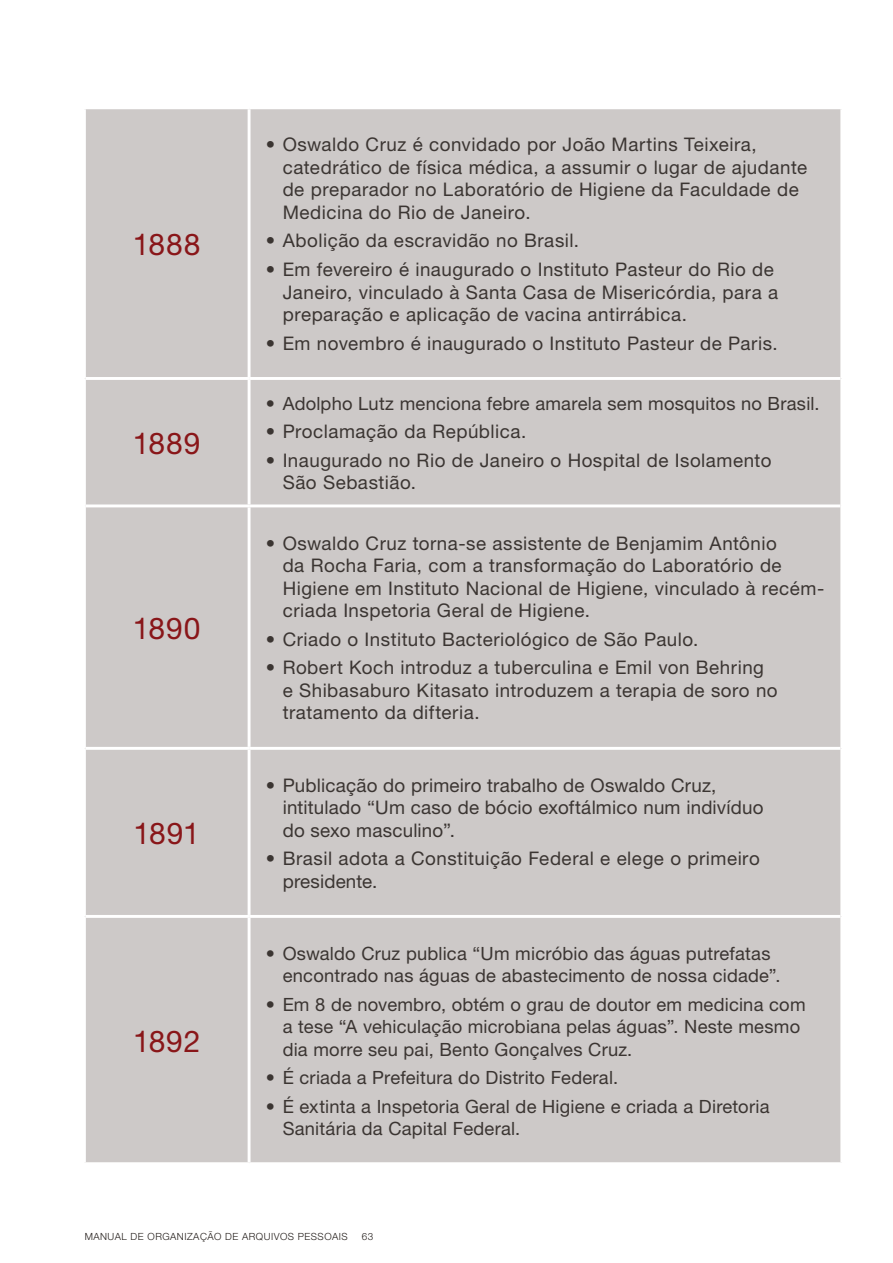
<style>
.page{position:relative;width:893px;height:1263px;background:#fff}
.page>*{position:absolute;margin:0;border:0;box-sizing:border-box;transform-origin:0 0}
.t1{font:30px "Helvetica Neue";letter-spacing:.03em;color:#891619}
.t2{font:18.75px/22.5px "Helvetica Neue";letter-spacing:.025em;color:#3b3532}
.t3{font:18.3px/22.5px "Helvetica Neue";letter-spacing:.01em;color:#3b3532}
.t4{font:300 9.9px "Helvetica Neue";letter-spacing:.05em;color:#241e1b}
</style>
<div class="page">
<div style="left:86px;top:109px;width:754px;height:1053px;background:#cdc9c8"></div>
<hr style="left:86px;top:377px;width:163px;height:3px;background:#fff">
<hr style="left:249px;top:377px;width:591px;height:3px;background:#fff">
<hr style="left:86px;top:504px;width:163px;height:3px;background:#fff">
<hr style="left:249px;top:504px;width:591px;height:3px;background:#fff">
<hr style="left:86px;top:747px;width:163px;height:3px;background:#fff">
<hr style="left:249px;top:747px;width:591px;height:3px;background:#fff">
<hr style="left:86px;top:915px;width:163px;height:3px;background:#fff">
<hr style="left:249px;top:915px;width:591px;height:3px;background:#fff">
<hr style="left:248px;top:109px;width:3px;height:268px;background:#fff">
<hr style="left:248px;top:380px;width:3px;height:124px;background:#fff">
<hr style="left:248px;top:507px;width:3px;height:240px;background:#fff">
<hr style="left:248px;top:750px;width:3px;height:165px;background:#fff">
<hr style="left:248px;top:918px;width:3px;height:244px;background:#fff">
<p class="t1" style="left:133px;top:226px;width:69px">1888</p>
<p class="t1" style="left:133px;top:425px;width:69px">1889</p>
<p class="t1" style="left:133px;top:610px;width:69px">1890</p>
<p class="t1" style="left:134px;top:816px;width:68px">1891</p>
<p class="t1" style="left:133px;top:1023px;width:69px">1892</p>
<p class="t2" style="left:283px;top:133px;width:526px;text-indent:-17px">• Oswaldo Cruz é convidado por João Martins Teixeira, catedrático de física médica, a assumir o lugar de ajudante de preparador no Laboratório de Higiene da Faculdade de Medicina do Rio de Janeiro.</p>
<p class="t2" style="left:266px;top:229px;width:315px">• Abolição da escravidão no Brasil.</p>
<p class="t2" style="left:283px;top:258px;width:497px;text-indent:-17px">• Em fevereiro é inaugurado o I nstituto Pasteur do Rio de<br>Janeiro, vinculado à Santa Casa de Misericórdia, para a preparação e aplicação de vacina antirrábica.</p>
<p class="t2" style="left:266px;top:331px;width:514px">• Em novembro é inaugurado o I nstituto Pasteur de Paris.</p>
<p class="t3" style="left:266px;top:392px;width:555px">• Adolpho Lutz menciona febre amarela sem mosquitos no Brasil.</p>
<p class="t2" style="left:266px;top:420px;width:262px">• Proclamação da República.</p>
<p class="t2" style="left:283px;top:449px;width:490px;text-indent:-17px">• I naugurado no Rio de Janeiro o Hospital de Isolamento<br>São Sebastião.</p>
<p class="t2" style="left:283px;top:532px;width:543px;text-indent:-17px">• Oswaldo Cruz torna-se assistente de Benjamim Antônio<br>da Rocha Faria, com a transformação do Laboratório de Higiene em I nstituto Nacional de Higiene, vinculado à recém&shy;criada I nspetoria Geral de Higiene.</p>
<p class="t2" style="left:266px;top:628px;width:434px">• Criado o I nstituto Bacteriológico de São Paulo.</p>
<p class="t2" style="left:283px;top:656px;width:496px;text-indent:-17px">• Robert Koch introduz a tuberculina e Emil von Behring e Shibasaburo Kitasato introduzem a terapia de soro no tratamento da difteria.</p>
<p class="t2" style="left:283px;top:773px;width:482px;text-indent:-17px">• Publicação do primeiro trabalho de Oswaldo Cruz, intitulado “Um caso de bócio exoftálmico num indivíduo do sexo masculino”.</p>
<p class="t2" style="left:283px;top:847px;width:479px;text-indent:-17px">• Brasil adota a Constituição Federal e elege o primeiro presidente.</p>
<p class="t3" style="left:283px;top:941px;width:499px;text-indent:-17px">• Oswaldo Cruz publica “Um micróbio das águas putrefatas encontrado nas águas de abastecimento de nossa cidade”.</p>
<p class="t3" style="left:283px;top:992px;width:524px;text-indent:-17px">• Em 8 de novembro, obtém o grau de doutor em medicina com a tese “A vehiculação microbiana pelas águas”. Neste mesmo dia morre seu pai, Bento Gonçalves Cruz.</p>
<p class="t3" style="left:266px;top:1066px;width:354px">• É criada a Prefeitura do Distrito Federal.</p>
<p class="t3" style="left:283px;top:1094px;width:488px;text-indent:-17px">• É extinta a I nspetoria Geral de Higiene e criada a Diretoria<br>Sanitária da Capital Federal.</p>
<p class="t4" style="left:85px;top:1230px;width:265px">MANUAL DE ORGANIZAÇÃO DE ARQUIVOS PESSOAIS</p>
<p class="t4" style="left:362px;top:1230px;width:13px">63</p>
</div>
